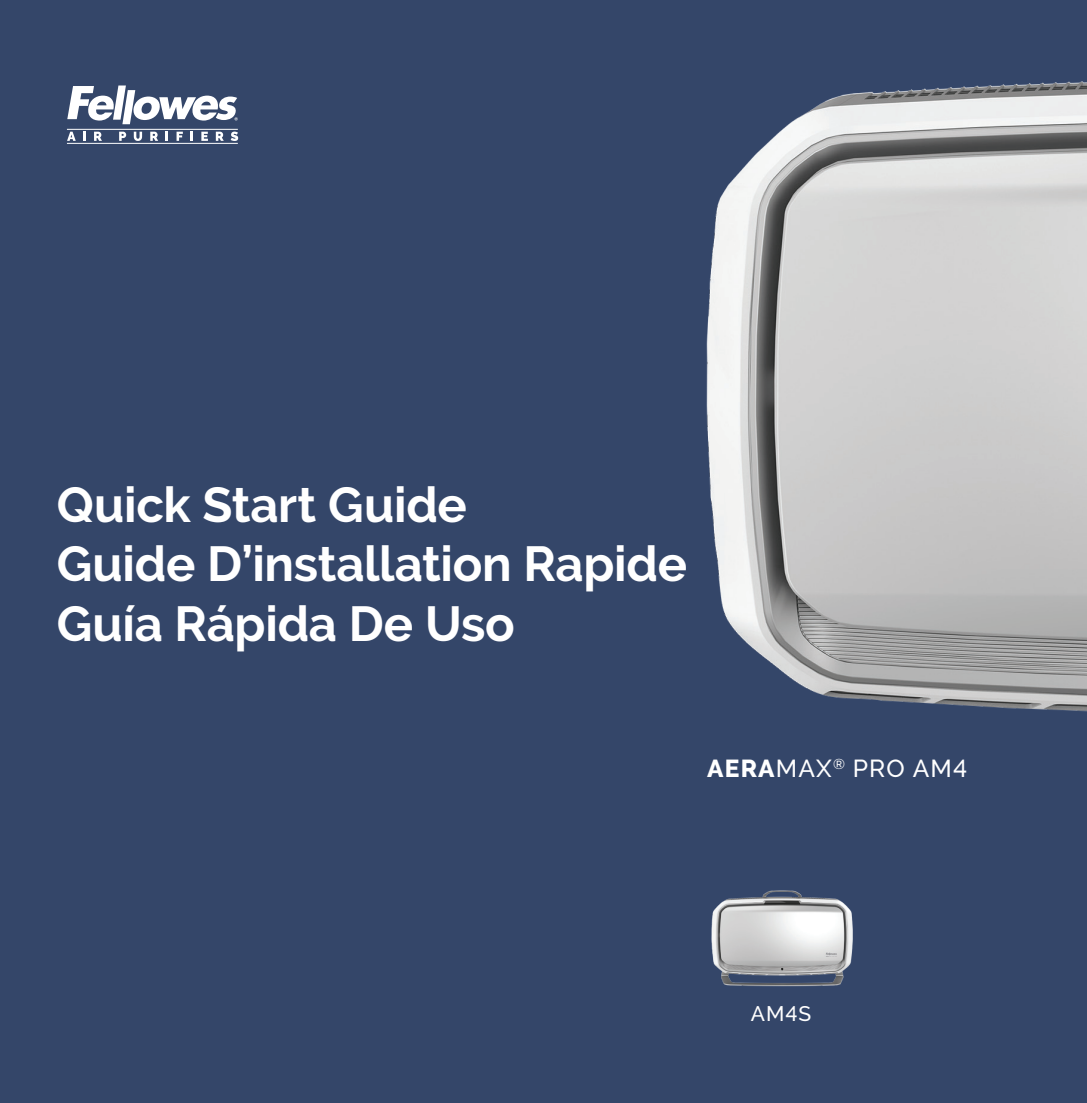
<style>
.page{position:relative;width:1087px;height:1103px;background:#fff}
.page>*{position:absolute;margin:0;border:0;box-sizing:border-box;transform-origin:0 0}
.Body{font:700 49px "Raleway";letter-spacing:-.005em;color:#fff}
.t1{font:500 24.5px "Raleway";letter-spacing:.05em;color:#fff}
.t2{font:500 21px "Raleway";color:#fff}
.s1{font-weight:800}
</style>
<div class="page">
<div style="left:0;top:0;width:1087px;height:1102px;background:#344669"></div>
<hr style="left:67px;top:143px;width:171px;height:1px;background:#fff">
<hr style="left:67px;top:129px;width:171px;height:1px;background:#fff">
<svg style="left:67px;top:132px;width:9px;height:9px"></svg>
<svg style="left:83px;top:132px;width:3px;height:9px"></svg>
<svg style="left:94px;top:132px;width:8px;height:9px"></svg>
<svg style="left:119px;top:132px;width:7px;height:9px"></svg>
<svg style="left:134px;top:132px;width:8px;height:9px"></svg>
<svg style="left:150px;top:132px;width:8px;height:9px"></svg>
<svg style="left:166px;top:132px;width:2px;height:9px"></svg>
<svg style="left:177px;top:132px;width:6px;height:9px"></svg>
<svg style="left:191px;top:132px;width:2px;height:9px"></svg>
<svg style="left:201px;top:132px;width:7px;height:9px"></svg>
<svg style="left:216px;top:132px;width:8px;height:9px"></svg>
<svg style="left:231px;top:132px;width:7px;height:9px"></svg>
<svg style="left:67px;top:85px;width:171px;height:39px"></svg>
<img style="left:706px;top:81px;width:381px;height:631px">
<img style="left:711px;top:890px;width:142px;height:97px">
<p class="Body" style="left:57px;top:476px;width:412px">Quick Start Guide</p>
<p class="Body" style="left:57px;top:536px;width:632px">Guide D’installation Rapide</p>
<p class="Body" style="left:57px;top:595px;width:459px">Guía Rápida De Uso</p>
<p class="t1" style="left:707px;top:754px;width:262px"><span class="s1">AERA</span>MAX<sup>®</sup> PRO AM4</p>
<p class="t2" style="left:751px;top:1001px;width:62px">AM4S</p>
</div>
